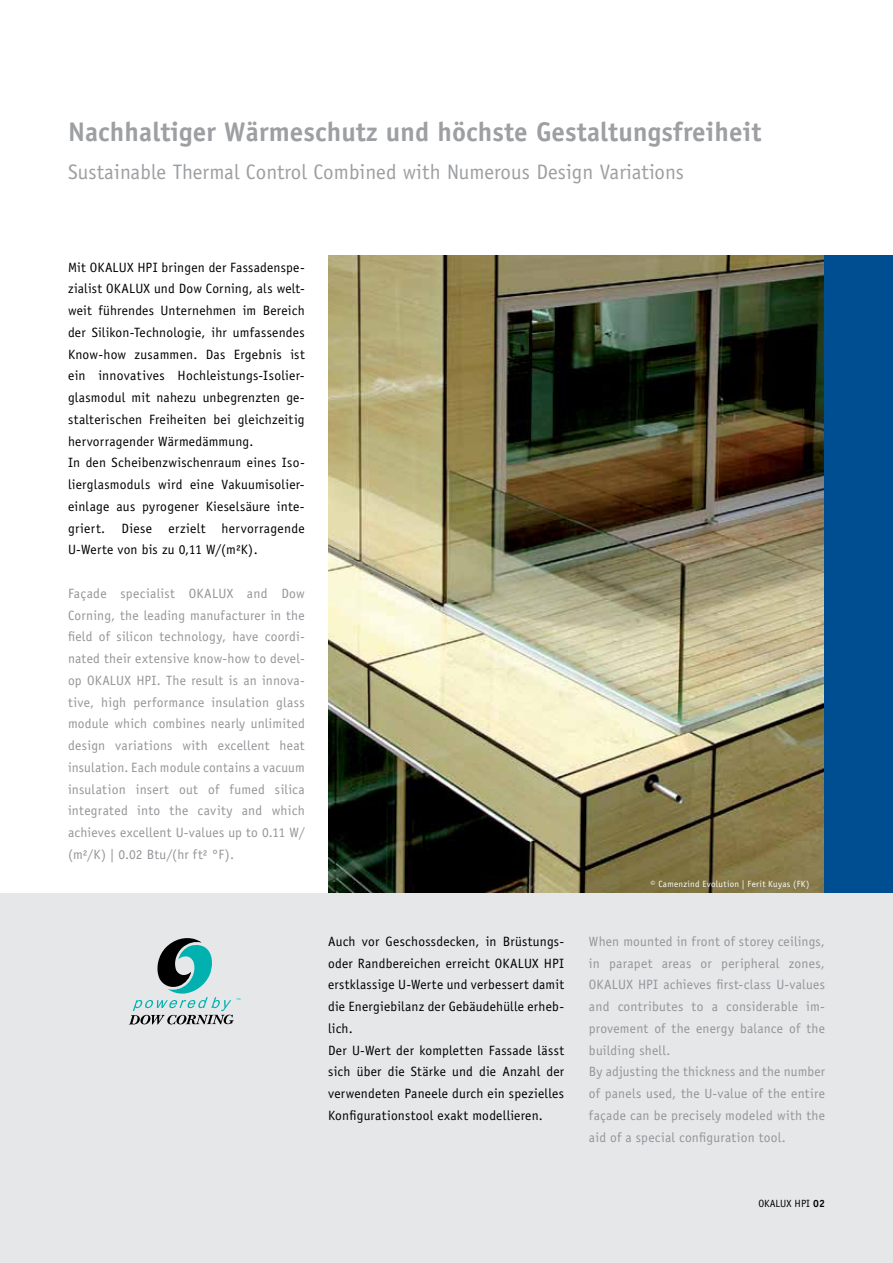
<style>
.page{position:relative;width:893px;height:1263px;background:#fff}
.page>*{position:absolute;margin:0;border:0;box-sizing:border-box;transform-origin:0 0}
.t1{font:700 27px "Officina Sans";letter-spacing:.005em;color:#9d9fa2}
.t2{font:21px "Officina Sans";letter-spacing:.005em;color:#9d9fa2}
.t3{font:13.5px/21.8px "Officina Sans";letter-spacing:.015em;color:#000}
.t4{font:13.5px/21.8px "Officina Sans";letter-spacing:.015em;color:#939598;text-align:justify}
.t5{font:10.5px "Officina Sans";color:#000}
.t6{font:9px "Officina Sans";letter-spacing:.03em;color:#fff}
.s1{font-weight:700}
</style>
<div class="page">
<img style="left:328px;top:255px;width:497px;height:638px">
<div style="left:825px;top:255px;width:68px;height:638px;background:#004e92"></div>
<div style="left:0;top:893px;width:893px;height:370px;background:#e6e7e8"></div>
<svg style="left:129px;top:938px;width:111px;height:86px"></svg>
<h1 class="t1" style="left:68px;top:114px;width:695px">Nachhaltiger Wärmeschutz und höchste Gestaltungsfreiheit</h1>
<h2 class="t2" style="left:68px;top:159px;width:617px">Sustainable Thermal Control Combined with Numerous Design Variations</h2>
<p class="t3" style="left:68px;top:256px;width:238px">Mit OKALUX HPI bringen der Fassadenspe&shy;zialist OKALUX und Dow Corning, als welt&shy;weit führendes Unternehmen im Bereich der Silikon-Technologie, ihr umfassendes Know-how zusammen. Das Ergebnis ist ein innovatives Hochleistungs-Isolier&shy;glasmodul mit nahezu unbegrenzten ge&shy;stalterischen Freiheiten bei gleichzeitig hervorragender Wärmedämmung.<br>In den Scheibenzwischenraum eines Iso&shy;lierglasmoduls wird eine Vakuumisolier&shy;einlage aus pyrogener Kieselsäure inte&shy;griert. Diese erzielt hervorragende U-Werte von bis zu 0,11 W/(m²K).</p>
<p class="t4" style="left:68px;top:582px;width:238px">Façade specialist OKALUX and Dow Corning, the leading manufacturer in the field of silicon technology, have coordi&shy;nated their extensive know-how to devel&shy;op OKALUX HPI. The result is an innova&shy;tive, high performance insulation glass module which combines nearly unlimited design variations with excellent heat insulation. Each module contains a vacuum insulation insert out of fumed silica integrated into the cavity and which achieves excellent U-values up to 0.11 W/ (m²/K) | 0.02 Btu/(hr ft² °F).</p>
<p class="t3" style="left:328px;top:930px;width:237px">Auch vor Geschossdecken, in Brüstungs&shy;oder Randbereichen erreicht OKALUX HPI erstklassige U-Werte und verbessert damit die Energiebilanz der Gebäudehülle erheb&shy;lich.<br>Der U-Wert der kompletten Fassade lässt sich über die Stärke und die Anzahl der verwendeten Paneele durch ein spezielles Konfigurationstool exakt modellieren.</p>
<p class="t6" style="left:651px;top:879px;width:160px">© Camenzind Evolution | Ferit Kuyas (FK)</p>
<p class="t4" style="left:589px;top:930px;width:237px;text-align:left">When mounted in front of storey ceilings, in parapet areas or peripheral zones, OKALUX HPI achieves first-class U-values and contributes to a considerable im&shy;provement of the energy balance of the building shell.<br>By adjusting the thickness and the number of panels used, the U-value of the entire façade can be precisely modeled with the aid of a special configuration tool.</p>
<p class="t5" style="left:758px;top:1197px;width:68px">OKALUX HPI <span class="s1">02</span></p>
</div>
